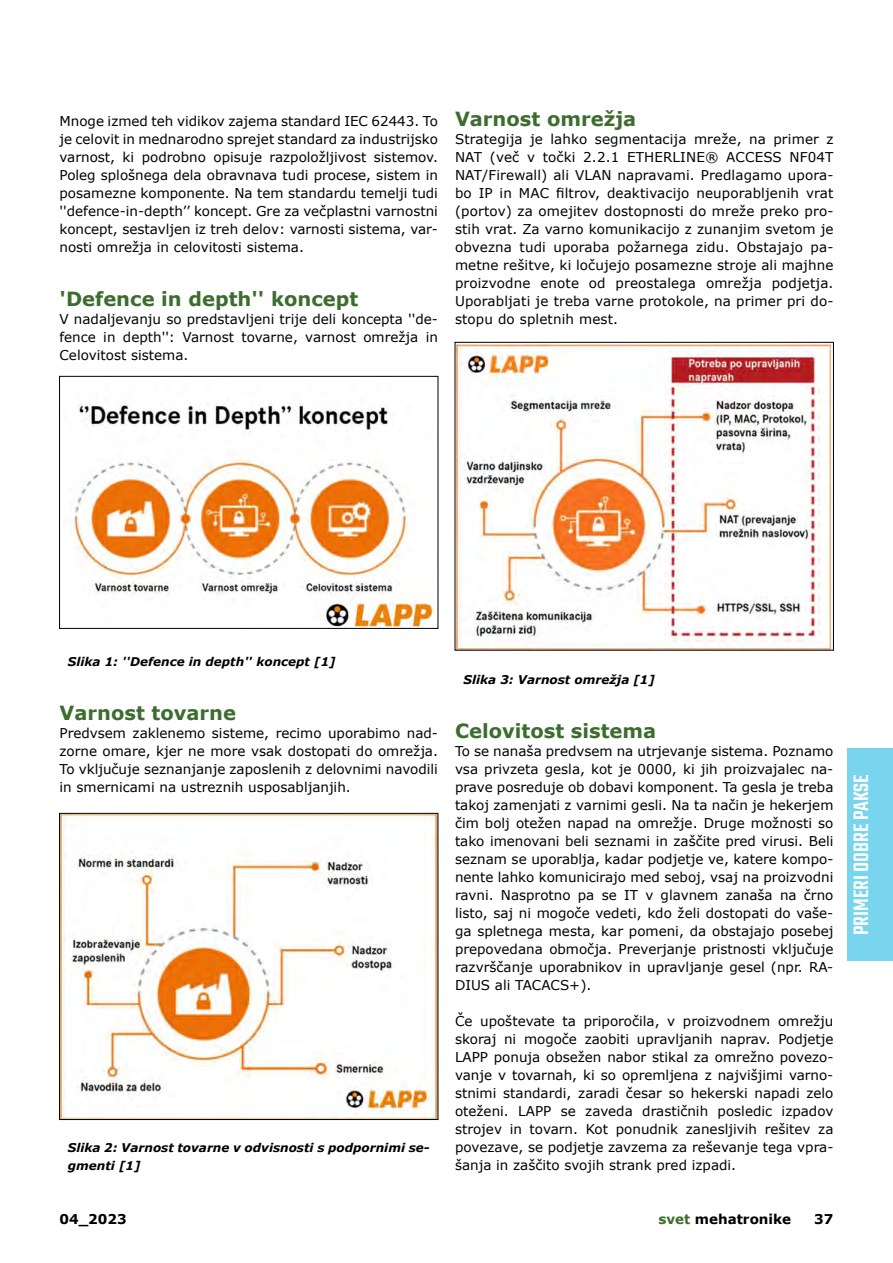
<style>
.page{position:relative;width:893px;height:1263px;background:#fff}
.page>*{position:absolute;margin:0;border:0;box-sizing:border-box;transform-origin:0 0}
.t1{font:500 22.5px "Teko";color:#fff}
.t2{font:700 19.5px "Verdana";color:#3c6d2f}
.t3{font:13.5px/18px "Verdana";color:#000;text-align:justify}
.t4{font:700 13.5px "Verdana";color:#000}
.t5{font:italic 700 12px/18px "Verdana";color:#000}
.s1{color:#3c6d2f}
</style>
<div class="page">
<div style="left:848px;top:748px;width:45px;height:213px;background:#79d4ed"></div>
<img style="left:70px;top:403px;width:365px;height:224px">
<div style="left:59px;top:376px;width:379px;height:253px;border:1px solid #000"></div>
<img style="left:61px;top:815px;width:375px;height:303px">
<div style="left:59px;top:813px;width:379px;height:307px;border:1px solid #000"></div>
<img style="left:457px;top:344px;width:375px;height:304px">
<div style="left:455px;top:342px;width:379px;height:308px;border:1px solid #000"></div>
<p class="t3" style="left:60px;top:112px;width:380px">Mnoge izmed teh vidikov zajema standard IEC 62443. To je celovit in mednarodno sprejet standard za industrijsko varnost, ki podrobno opisuje razpoložljivost sistemov.<br>Poleg splošnega dela obravnava tudi procese, sistem in posamezne komponente. Na tem standardu temelji tudi ''defence-in-depth’’ koncept. Gre za večplastni varnostni koncept, sestavljen iz treh delov: varnosti sistema, var&shy;nosti omrežja in celovitosti sistema.</p>
<h2 class="t2" style="left:60px;top:285px;width:300px">'Defence in depth'' koncept</h2>
<p class="t3" style="left:60px;top:310px;width:380px">V nadaljevanju so predstavljeni trije deli koncepta ''de&shy;fence in depth'': Varnost tovarne, varnost omrežja in Celovitost sistema.</p>
<h2 class="t2" style="left:455px;top:105px;width:183px">Varnost omrežja</h2>
<p class="t3" style="left:455px;top:130px;width:380px">Strategija je lahko segmentacija mreže, na primer z NAT (več v točki 2.2.1 ETHERLINE® ACCESS NF04T NAT/Firewall) ali VLAN napravami. Predlagamo upora&shy;bo IP in MAC filtrov, deaktivacijo neuporabljenih vrat (portov) za omejitev dostopnosti do mreže preko pro&shy;stih vrat. Za varno komunikacijo z zunanjim svetom je obvezna tudi uporaba požarnega zidu. Obstajajo pa&shy;metne rešitve, ki ločujejo posamezne stroje ali majhne proizvodne enote od preostalega omrežja podjetja.<br>Uporabljati je treba varne protokole, na primer pri do&shy;stopu do spletnih mest.</p>
<p class="t5" style="left:68px;top:652px;width:269px">Slika 1: ''Defence in depth'' koncept [1]</p>
<h2 class="t2" style="left:60px;top:699px;width:178px">Varnost tovarne</h2>
<p class="t3" style="left:60px;top:724px;width:380px">Predvsem zaklenemo sisteme, recimo uporabimo nad&shy;zorne omare, kjer ne more vsak dostopati do omrežja.<br>To vključuje seznanjanje zaposlenih z delovnimi navodili in smernicami na ustreznih usposabljanjih.</p>
<p class="t5" style="left:68px;top:1138px;width:363px">Slika 2: Varnost tovarne v odvisnosti s podpornimi se&shy;gmenti [1]</p>
<p class="t5" style="left:463px;top:670px;width:193px">Slika 3: Varnost omrežja [1]</p>
<h2 class="t2" style="left:455px;top:717px;width:203px">Celovitost sistema</h2>
<p class="t3" style="left:455px;top:742px;width:380px">To se nanaša predvsem na utrjevanje sistema. Poznamo vsa privzeta gesla, kot je 0000, ki jih proizvajalec na&shy;prave posreduje ob dobavi komponent. Ta gesla je treba takoj zamenjati z varnimi gesli. Na ta način je hekerjem čim bolj otežen napad na omrežje. Druge možnosti so tako imenovani beli seznami in zaščite pred virusi. Beli seznam se uporablja, kadar podjetje ve, katere kompo&shy;nente lahko komunicirajo med seboj, vsaj na proizvodni ravni. Nasprotno pa se IT v glavnem zanaša na črno listo, saj ni mogoče vedeti, kdo želi dostopati do vaše&shy;ga spletnega mesta, kar pomeni, da obstajajo posebej prepovedana območja. Preverjanje pristnosti vključuje razvrščanje uporabnikov in upravljanje gesel (npr. RA-DIUS ali TACACS+).</p>
<p class="t3" style="left:455px;top:1012px;width:380px">Če upoštevate ta priporočila, v proizvodnem omrežju skoraj ni mogoče zaobiti upravljanih naprav. Podjetje LAPP ponuja obsežen nabor stikal za omrežno povezo&shy;vanje v tovarnah, ki so opremljena z najvišjimi varno&shy;stnimi standardi, zaradi česar so hekerski napadi zelo oteženi. LAPP se zaveda drastičnih posledic izpadov strojev in tovarn. Kot ponudnik zanesljivih rešitev za povezave, se podjetje zavzema za reševanje tega vpra&shy;šanja in zaščito svojih strank pred izpadi.</p>
<p class="t4" style="left:60px;top:1210px;width:69px">04_2023</p>
<p class="t4" style="left:658px;top:1210px;width:134px"><span class="s1">svet</span> mehatronike</p>
<p class="t4" style="left:814px;top:1210px;width:21px">37</p>
<h1 class="t1" style="left:848px;top:935px;width:162px;rotate:-90deg">Primeri dobre pakse</h1>
</div>
